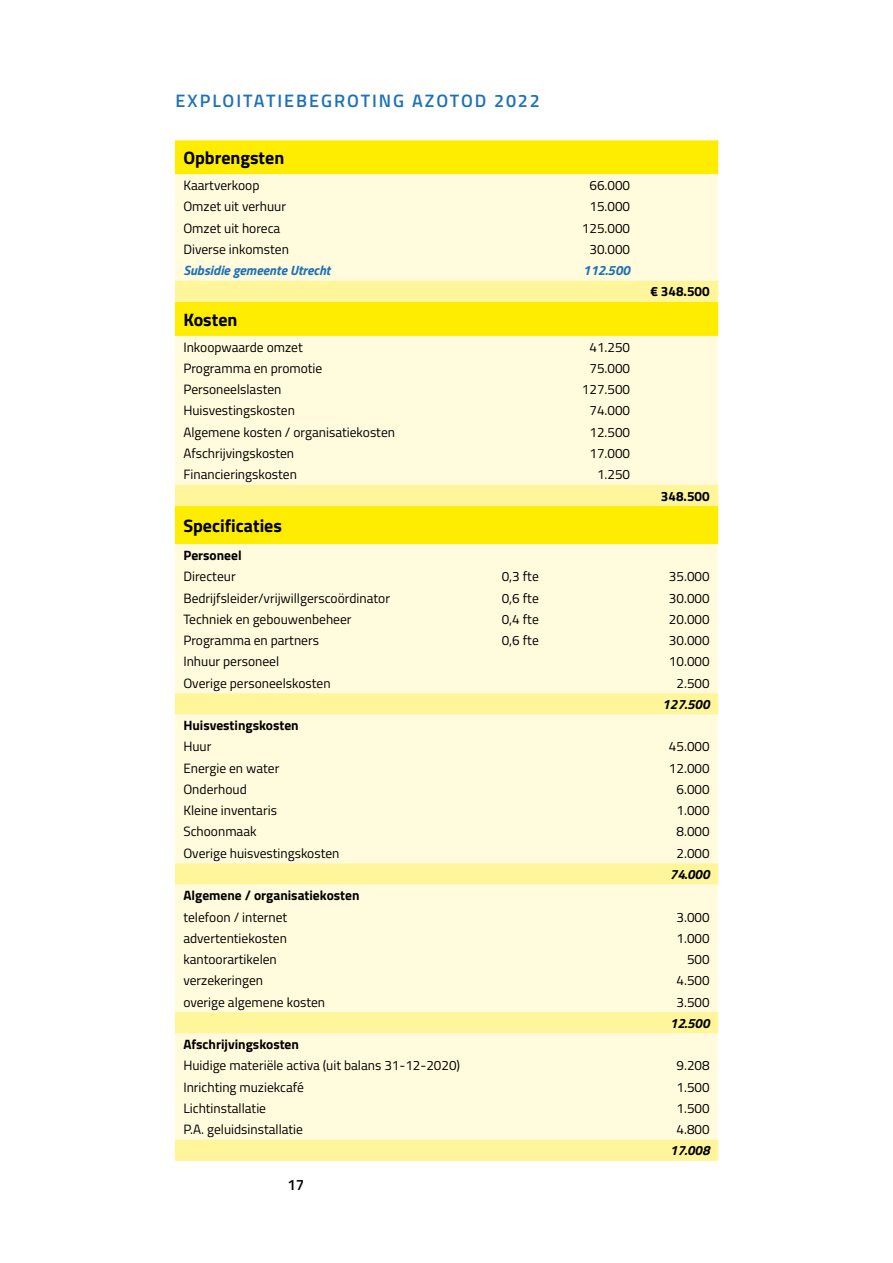
<style>
.page{position:relative;width:893px;height:1263px;background:#fff}
.page>*{position:absolute;margin:0;border:0;box-sizing:border-box;transform-origin:0 0}
.t1{font:700 18px "Titillium";color:#000}
.t2{font:600 18px "Titillium";letter-spacing:.11em;color:#1d71b8}
.t3{font:600 15px "Titillium";color:#000}
.t4{font:13.5px "Titillium";color:#000}
.t5{font:700 13.5px "Titillium";color:#000}
.t6{font:italic 700 13.5px "Titillium";color:#1d71b8}
.t7{font:italic 700 13.5px "Titillium";color:#000}
</style>
<div class="page">
<div style="left:175px;top:140px;width:543px;height:34px;background:#ffed00"></div>
<div style="left:175px;top:174px;width:543px;height:107px;background:#fffbdc"></div>
<svg style="left:175px;top:281px;width:543px;height:880px;background:#fff9c0"></svg>
<h1 class="t2" style="left:176px;top:87px;width:366px">EXPLOITATIEBEGROTING AZOTOD 2022</h1>
<h1 class="t1" style="left:183px;top:144px;width:102px">Opbrengsten</h1>
<p class="t4" style="left:183px;top:175px;width:78px">Kaartverkoop</p>
<p class="t4" style="left:589px;top:175px;width:42px">66.000</p>
<p class="t4" style="left:183px;top:197px;width:104px">Omzet uit verhuur</p>
<p class="t4" style="left:589px;top:197px;width:42px">15.000</p>
<p class="t4" style="left:183px;top:218px;width:98px">Omzet uit horeca</p>
<p class="t4" style="left:582px;top:218px;width:50px">125.000</p>
<p class="t4" style="left:183px;top:239px;width:107px">Diverse inkomsten</p>
<p class="t4" style="left:589px;top:239px;width:42px">30.000</p>
<p class="t6" style="left:183px;top:260px;width:148px">Subsidie gemeente Utrecht</p>
<p class="t6" style="left:583px;top:260px;width:49px">112.500</p>
<h1 class="t1" style="left:183px;top:306px;width:56px">Kosten</h1>
<p class="t4" style="left:183px;top:337px;width:121px">Inkoopwaarde omzet</p>
<p class="t4" style="left:589px;top:337px;width:42px">41.250</p>
<p class="t4" style="left:183px;top:358px;width:141px">Programma en promotie</p>
<p class="t4" style="left:589px;top:358px;width:42px">75.000</p>
<p class="t4" style="left:183px;top:380px;width:100px">Personeelslasten</p>
<p class="t4" style="left:582px;top:380px;width:50px">127.500</p>
<p class="t4" style="left:183px;top:401px;width:113px">Huisvestingskosten</p>
<p class="t4" style="left:589px;top:401px;width:42px">74.000</p>
<p class="t4" style="left:183px;top:422px;width:213px">Algemene kosten / organisatiekosten</p>
<p class="t4" style="left:589px;top:422px;width:42px">12.500</p>
<p class="t4" style="left:183px;top:443px;width:112px">Afschrijvingskosten</p>
<p class="t4" style="left:589px;top:443px;width:42px">17.000</p>
<p class="t4" style="left:183px;top:465px;width:115px">Financieringskosten</p>
<p class="t4" style="left:597px;top:465px;width:35px">1.250</p>
<p class="t5" style="left:650px;top:281px;width:61px">€ 348.500</p>
<p class="t5" style="left:661px;top:485px;width:50px">348.500</p>
<h1 class="t1" style="left:183px;top:512px;width:100px">Specificaties</h1>
<p class="t5" style="left:183px;top:545px;width:60px">Personeel</p>
<p class="t4" style="left:183px;top:567px;width:54px">Directeur</p>
<p class="t4" style="left:502px;top:567px;width:39px">0,3 fte</p>
<p class="t4" style="left:669px;top:567px;width:42px">35.000</p>
<p class="t4" style="left:183px;top:588px;width:208px">Bedrijfsleider/vrijwillgerscoördinator</p>
<p class="t4" style="left:502px;top:588px;width:39px">0,6 fte</p>
<p class="t4" style="left:669px;top:588px;width:42px">30.000</p>
<p class="t4" style="left:183px;top:609px;width:170px">Techniek en gebouwenbeheer</p>
<p class="t4" style="left:502px;top:609px;width:39px">0,4 fte</p>
<p class="t4" style="left:669px;top:609px;width:42px">20.000</p>
<p class="t4" style="left:183px;top:630px;width:137px">Programma en partners</p>
<p class="t4" style="left:502px;top:630px;width:39px">0,6 fte</p>
<p class="t4" style="left:669px;top:630px;width:42px">30.000</p>
<p class="t4" style="left:183px;top:652px;width:97px">Inhuur personeel</p>
<p class="t4" style="left:669px;top:652px;width:42px">10.000</p>
<p class="t4" style="left:183px;top:673px;width:149px">Overige personeelskosten</p>
<p class="t4" style="left:676px;top:673px;width:35px">2.500</p>
<p class="t7" style="left:662px;top:693px;width:49px">127.500</p>
<p class="t5" style="left:183px;top:715px;width:117px">Huisvestingskosten</p>
<p class="t4" style="left:183px;top:737px;width:30px">Huur</p>
<p class="t4" style="left:669px;top:737px;width:42px">45.000</p>
<p class="t4" style="left:183px;top:758px;width:98px">Energie en water</p>
<p class="t4" style="left:669px;top:758px;width:42px">12.000</p>
<p class="t4" style="left:183px;top:779px;width:65px">Onderhoud</p>
<p class="t4" style="left:676px;top:779px;width:35px">6.000</p>
<p class="t4" style="left:183px;top:800px;width:95px">Kleine inventaris</p>
<p class="t4" style="left:676px;top:800px;width:35px">1.000</p>
<p class="t4" style="left:183px;top:822px;width:75px">Schoonmaak</p>
<p class="t4" style="left:676px;top:822px;width:35px">8.000</p>
<p class="t4" style="left:183px;top:843px;width:158px">Overige huisvestingskosten</p>
<p class="t4" style="left:676px;top:843px;width:35px">2.000</p>
<p class="t7" style="left:670px;top:864px;width:41px">74.000</p>
<p class="t5" style="left:183px;top:885px;width:178px">Algemene / organisatiekosten</p>
<p class="t4" style="left:183px;top:907px;width:106px">telefoon / internet</p>
<p class="t4" style="left:676px;top:907px;width:35px">3.000</p>
<p class="t4" style="left:183px;top:928px;width:105px">advertentiekosten</p>
<p class="t4" style="left:676px;top:928px;width:35px">1.000</p>
<p class="t4" style="left:183px;top:949px;width:95px">kantoorartikelen</p>
<p class="t4" style="left:687px;top:949px;width:24px">500</p>
<p class="t4" style="left:183px;top:971px;width:81px">verzekeringen</p>
<p class="t4" style="left:676px;top:971px;width:35px">4.500</p>
<p class="t4" style="left:183px;top:992px;width:143px">overige algemene kosten</p>
<p class="t4" style="left:676px;top:992px;width:35px">3.500</p>
<p class="t7" style="left:670px;top:1012px;width:41px">12.500</p>
<p class="t5" style="left:183px;top:1034px;width:117px">Afschrijvingskosten</p>
<p class="t4" style="left:183px;top:1056px;width:278px">Huidige materiële activa (uit balans 31-12-2020)</p>
<p class="t4" style="left:676px;top:1056px;width:35px">9.208</p>
<p class="t4" style="left:183px;top:1077px;width:122px">Inrichting muziekcafé</p>
<p class="t4" style="left:676px;top:1077px;width:35px">1.500</p>
<p class="t4" style="left:183px;top:1098px;width:84px">Lichtinstallatie</p>
<p class="t4" style="left:676px;top:1098px;width:35px">1.500</p>
<p class="t4" style="left:183px;top:1119px;width:121px">P.A. geluidsinstallatie</p>
<p class="t4" style="left:676px;top:1119px;width:35px">4.800</p>
<p class="t7" style="left:670px;top:1140px;width:41px">17.008</p>
<p class="t3" style="left:287px;top:1173px;width:18px">17</p>
</div>
